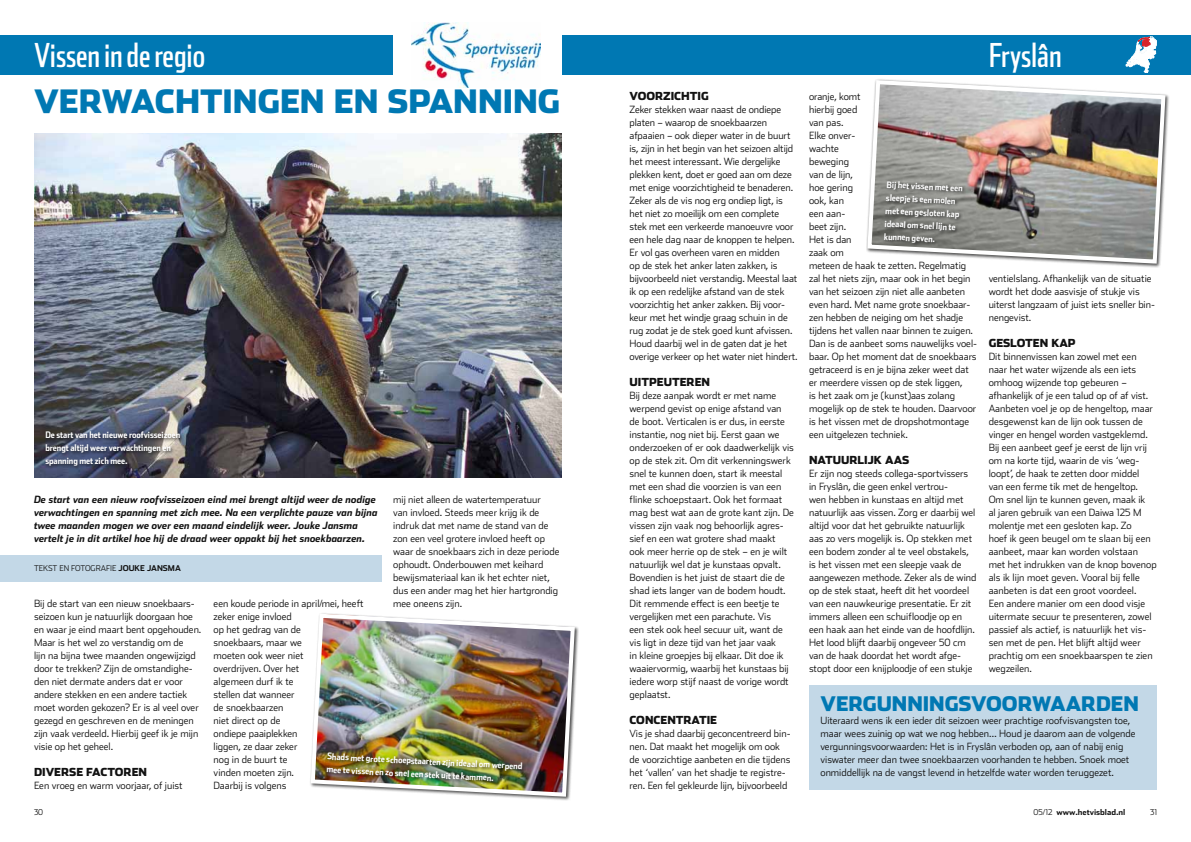
<style>
.page{position:relative;width:1191px;height:842px;background:#fff}
.page>*{position:absolute;margin:0;border:0;box-sizing:border-box;transform-origin:0 0}
.t1{font:33px "Stainless Comp";color:#fff}
.t2{font:900 32px "Stainless";color:#0078b3}
.t3{font:900 20px "Stainless";color:#0078b3}
.t4{font:900 11px "Stainless";color:#121212}
.t5{font:300 10px/13px "Stainless";color:#121212}
.t6{font:italic 700 10px/13px "Stainless";color:#121212}
.t7{font:700 9px/13px "Stainless Cond";color:#fff}
.t8{font:300 8px "Stainless";color:#121212}
.t9{font:700 8px "Stainless";color:#121212}
.s1{font-weight:700}
.s2{font-weight:300}
</style>
<div class="page">
<div style="left:0;top:35px;width:1191px;height:39px;background:#0078b3"></div>
<div style="left:393px;top:22px;width:168px;height:65px;background:#fff"></div>
<img style="left:411px;top:22px;width:129px;height:65px">
<svg style="left:1125px;top:36px;width:32px;height:37px"></svg>
<div style="left:0;top:555px;width:382px;height:26px;background:#c3d8e7"></div>
<img style="left:34px;top:133px;width:527px;height:344px">
<div style="left:809px;top:685px;width:348px;height:104px;background:#c3d8e7"></div>
<div style="left:44px;top:430px;width:140px;height:40px;background:#121212;opacity:.75"></div>
<img style="left:866px;top:79px;width:301px;height:187px">
<img style="left:310px;top:613px;width:267px;height:186px">
<div style="left:325px;top:751px;width:201px;height:34px;background:#121212;opacity:.75"></div>
<div style="left:882px;top:179px;width:84px;height:68px;background:#121212;opacity:.75"></div>
<h1 class="t1" style="left:34px;top:35px;width:173px">Vissen in de regio</h1>
<h1 class="t1" style="left:988px;top:35px;width:75px">Fryslân</h1>
<h2 class="t2" style="left:34px;top:81px;width:528px">VERWACHTINGEN EN SPANNING</h2>
<p class="t7" style="left:45px;top:428px;width:136px">De start van het nieuwe roofvisseizoen brengt altijd weer verwachtingen en spanning met zich mee.</p>
<p class="t6" style="left:34px;top:493px;width:345px">De start van een nieuw roofvisseizoen eind mei brengt altijd weer de nodige verwachtingen en spanning met zich mee. Na een verplichte pauze van bijna twee maanden mogen we over een maand eindelijk weer. Jouke Jansma vertelt je in dit artikel hoe hij de draad weer oppakt bij het snoekbaarzen.</p>
<p class="t8" style="left:34px;top:564px;width:148px">TEKST EN FOTOGRAFIE <span class="s1">JOUKE JANSMA</span></p>
<p class="t5" style="left:393px;top:493px;width:168px">mij niet alleen de watertemperatuur<br>van invloed. Steeds meer krijg ik de indruk dat met name de stand van de zon een veel grotere invloed heeft op waar de snoekbaars zich in deze periode ophoudt. Onderbouwen met keihard bewijsmateriaal kan ik het echter niet, dus een ander mag het hier hartgrondig</p>
<p class="t5" style="left:34px;top:597px;width:169px">Bij de start van een nieuw snoekbaars&shy;seizoen kun je natuurlijk doorgaan hoe en waar je eind maart bent opgehouden.<br>Maar is het wel zo verstandig om de<br>lijn na bijna twee maanden ongewijzigd door te trekken? Zijn de omstandighe&shy;den niet dermate anders dat er voor andere stekken en een andere tactiek moet worden gekozen? Er is al veel over gezegd en geschreven en de meningen zijn vaak verdeeld. Hierbij geef ik je mijn visie op het geheel.</p>
<p class="t4" style="left:34px;top:765px;width:115px">DIVERSE FACTOREN</p>
<p class="t5" style="left:34px;top:779px;width:150px">Een vroeg en warm voorjaar, of juist</p>
<p class="t5" style="left:214px;top:597px;width:151px">een koude periode in april/mei, heeft</p>
<p class="t5" style="left:393px;top:597px;width:70px">mee oneens zijn.</p>
<p class="t5" style="left:214px;top:610px;width:91px">zeker enige invloed op het gedrag van de snoekbaars, maar we moeten ook weer niet overdrijven. Over het algemeen durf ik te stellen dat wanneer de snoekbaarzen<br>niet direct op de ondiepe paaiplekken liggen, ze daar zeker nog in de buurt te vinden moeten zijn.<br>Daarbij is volgens</p>
<p class="t7" style="left:327px;top:749px;width:197px;rotate:3deg">Shads met grote schoepstaarten zijn ideaal om werpend mee te vissen en zo snel een stek uit te kammen.</p>
<p class="t4" style="left:629px;top:89px;width:81px">VOORZICHTIG</p>
<p class="t5" style="left:629px;top:103px;width:170px">Zeker stekken waar naast de ondiepe platen – waarop de snoekbaarzen afpaaien – ook dieper water in de buurt is, zijn in het begin van het seizoen altijd het meest interessant. Wie dergelijke plekken kent, doet er goed aan om deze met enige voorzichtigheid te benaderen.<br>Zeker als de vis nog erg ondiep ligt, is het niet zo moeilijk om een complete stek met een verkeerde manoeuvre voor een hele dag naar de knoppen te helpen.<br>Er vol gas overheen varen en midden<br>op de stek het anker laten zakken, is bijvoorbeeld niet verstandig. Meestal laat ik op een redelijke afstand van de stek voorzichtig het anker zakken. Bij voor&shy;keur met het windje graag schuin in de rug zodat je de stek goed kunt afvissen.<br>Houd daarbij wel in de gaten dat je het overige verkeer op het water niet hindert.</p>
<p class="t4" style="left:629px;top:375px;width:82px">UITPEUTEREN</p>
<p class="t5" style="left:629px;top:389px;width:166px">Bij deze aanpak wordt er met name werpend gevist op enige afstand van de boot. Verticalen is er dus, in eerste instantie, nog niet bij. Eerst gaan we onderzoeken of er ook daadwerkelijk vis op de stek zit. Om dit verkenningswerk snel te kunnen doen, start ik meestal met een shad die voorzien is van een flinke schoepstaart. Ook het formaat mag best wat aan de grote kant zijn. De vissen zijn vaak nog behoorlijk agres&shy;sief en een wat grotere shad maakt<br>ook meer herrie op de stek – en je wilt natuurlijk wel dat je kunstaas opvalt.<br>Bovendien is het juist de staart die de shad iets langer van de bodem houdt.<br>Dit remmende effect is een beetje te vergelijken met een parachute. Vis<br>een stek ook heel secuur uit, want de vis ligt in deze tijd van het jaar vaak<br>in kleine groepjes bij elkaar. Dit doe ik waaiervormig, waarbij het kunstaas bij iedere worp stijf naast de vorige wordt geplaatst.</p>
<p class="t4" style="left:629px;top:713px;width:89px">CONCENTRATIE</p>
<p class="t5" style="left:629px;top:727px;width:163px">Vis je shad daarbij geconcentreerd bin&shy;nen. Dat maakt het mogelijk om ook de voorzichtige aanbeten en die tijdens het ‘vallen’ van het shadje te registre&shy;ren. Een fel gekleurde lijn, bijvoorbeeld</p>
<p class="t5" style="left:809px;top:90px;width:169px">oranje, komt<br>hierbij goed<br>van pas.<br>Elke onver-<br>wachte<br>beweging<br>van de lijn,<br>hoe gering<br>ook, kan<br>een aan-<br>beet zijn.<br>Het is dan<br>zaak om<br>meteen de haak te zetten. Regelmatig zal het niets zijn, maar ook in het begin van het seizoen zijn niet alle aanbeten even hard. Met name grote snoekbaar&shy;zen hebben de neiging om het shadje tijdens het vallen naar binnen te zuigen.<br>Dan is de aanbeet soms nauwelijks voel&shy;baar. Op het moment dat de snoekbaars getraceerd is en je bijna zeker weet dat er meerdere vissen op de stek liggen,<br>is het zaak om je (kunst)aas zolang mogelijk op de stek te houden. Daarvoor is het vissen met de dropshotmontage een uitgelezen techniek.</p>
<p class="t4" style="left:809px;top:453px;width:102px">NATUURLIJK AAS</p>
<p class="t5" style="left:809px;top:467px;width:169px">Er zijn nog steeds collega-sportvissers in Fryslân, die geen enkel vertrou-<br>wen hebben in kunstaas en altijd met natuurlijk aas vissen. Zorg er daarbij wel altijd voor dat het gebruikte natuurlijk aas zo vers mogelijk is. Op stekken met een bodem zonder al te veel obstakels, is het vissen met een sleepje vaak de aangewezen methode. Zeker als de wind op de stek staat, heeft dit het voordeel van een nauwkeurige presentatie. Er zit immers alleen een schuifloodje op en een haak aan het einde van de hoofdlijn.<br>Het lood blijft daarbij ongeveer 50 cm van de haak doordat het wordt afge&shy;stopt door een knijploodje of een stukje</p>
<h3 class="t3" style="left:820px;top:691px;width:320px">VERGUNNINGSVOORWAARDEN</h3>
<p class="t5" style="left:820px;top:714px;width:316px">Uiteraard wens ik een ieder dit seizoen weer prachtige roofvisvangsten toe, maar wees zuinig op wat we nog hebben… Houd je daarom aan de volgende vergunningsvoorwaarden: Het is in Fryslân verboden op, aan of nabij enig viswater meer dan twee snoekbaarzen voorhanden te hebben. Snoek moet onmiddellijk na de vangst levend in hetzelfde water worden teruggezet.</p>
<p class="t7" style="left:887px;top:178px;width:78px;rotate:3deg">Bij het vissen met een sleepje is een molen met een gesloten kap ideaal om snel lijn te kunnen geven.</p>
<p class="t5" style="left:988px;top:272px;width:168px">ventielslang. Afhankelijk van de situatie wordt het dode aasvisje of stukje vis uiterst langzaam of juist iets sneller bin&shy;nengevist.</p>
<p class="t4" style="left:988px;top:336px;width:88px">GESLOTEN KAP</p>
<p class="t5" style="left:988px;top:350px;width:170px">Dit binnenvissen kan zowel met een naar het water wijzende als een iets omhoog wijzende top gebeuren – afhankelijk of je een talud op of af vist.<br>Aanbeten voel je op de hengeltop, maar desgewenst kan de lijn ook tussen de vinger en hengel worden vastgeklemd.<br>Bij een aanbeet geef je eerst de lijn vrij om na korte tijd, waarin de vis ‘weg&shy;loopt’, de haak te zetten door middel<br>van een ferme tik met de hengeltop.<br>Om snel lijn te kunnen geven, maak ik<br>al jaren gebruik van een Daiwa 125 M molentje met een gesloten kap. Zo<br>hoef ik geen beugel om te slaan bij een aanbeet, maar kan worden volstaan met het indrukken van de knop bovenop als ik lijn moet geven. Vooral bij felle aanbeten is dat een groot voordeel.<br>Een andere manier om een dood visje uitermate secuur te presenteren, zowel passief als actief, is natuurlijk het vis&shy;sen met de pen. Het blijft altijd weer prachtig om een snoekbaarspen te zien wegzeilen.</p>
<p class="t8" style="left:34px;top:808px;width:11px">30</p>
<p class="t9" style="left:1033px;top:807px;width:93px"><span class="s2">05/12</span> www.hetvisblad.nl</p>
<p class="t8" style="left:1150px;top:808px;width:8px">31</p>
</div>
